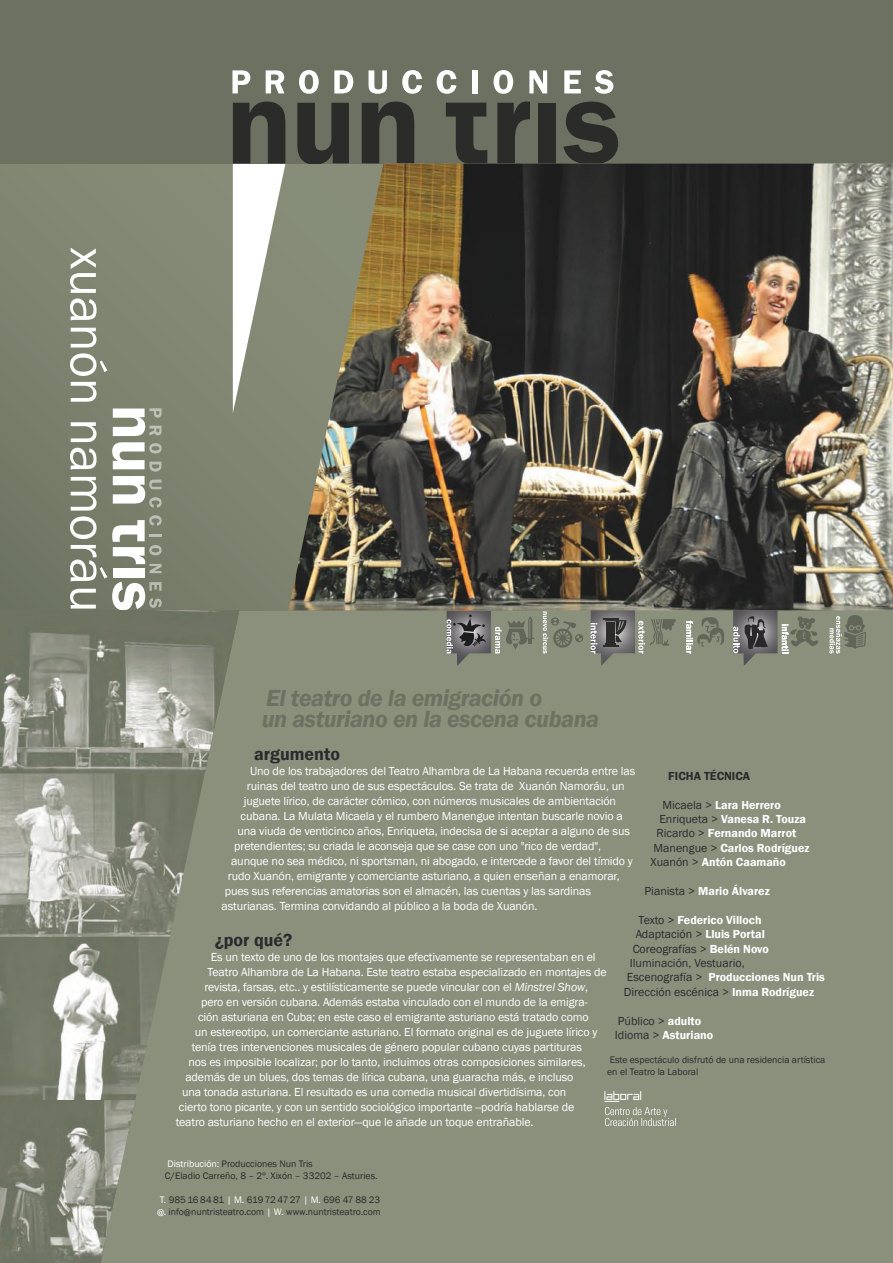
<style>
.page{position:relative;width:893px;height:1263px;background:#fff}
.page>*{position:absolute;margin:0;border:0;box-sizing:border-box;transform-origin:0 0}
.t1{font:51px "Franklin Gothic";color:#fff}
.t2{font:italic 600 24px/21px "Franklin Gothic";letter-spacing:-.02em;color:#6c7161}
.t3{font:600 18px "Franklin Gothic";color:#2a2b2e}
.t4{font:12px "Franklin Gothic";letter-spacing:-.01em;color:#fff}
.t5{font:600 12px "Franklin Gothic";color:#fff}
.t6{font:12px/14.4px "Franklin Gothic";color:#2a2b2e}
.t7{font:600 12px "Franklin Gothic";color:#2a2b2e}
.t8{font:9.75px/12px "Franklin Gothic";color:#2b2b2a}
.s1{font-style:italic}
.s2{color:#fff}
.s3{font-weight:400;color:#2a2b2e}
.s4{font-weight:600;color:#fff}
</style>
<div class="page">
<div style="left:0;top:163px;width:893px;height:1100px;background:#8a907c"></div>
<svg style="left:604px;top:1091px;width:72px;height:35px"></svg>
<div style="left:0;top:163px;width:527px;height:447px;background:#7e8470"></div>
<svg style="left:233px;top:163px;width:56px;height:249px;fill:#868d78"></svg>
<div style="left:0;top:0;width:893px;height:163px;background:#6c7161"></div>
<svg style="left:233px;top:102px;width:52px;height:61px"></svg>
<svg style="left:362px;top:102px;width:52px;height:61px"></svg>
<svg style="left:446px;top:103px;width:41px;height:60px"></svg>
<svg style="left:497px;top:101px;width:33px;height:62px"></svg>
<div style="left:538px;top:103px;width:18px;height:60px;background:#2b2b2a"></div>
<svg style="left:563px;top:102px;width:55px;height:61px"></svg>
<svg style="left:297px;top:103px;width:52px;height:60px"></svg>
<div style="left:113px;top:568px;width:32px;height:10px;background:#fff"></div>
<svg style="left:113px;top:408px;width:48px;height:28px"></svg>
<svg style="left:112px;top:442px;width:50px;height:65px"></svg>
<svg style="left:112px;top:515px;width:50px;height:58px"></svg>
<svg style="left:232px;top:70px;width:18px;height:23px"></svg>
<svg style="left:266px;top:70px;width:18px;height:23px"></svg>
<svg style="left:299px;top:70px;width:20px;height:24px"></svg>
<svg style="left:334px;top:70px;width:19px;height:23px"></svg>
<svg style="left:369px;top:70px;width:18px;height:24px"></svg>
<svg style="left:402px;top:70px;width:20px;height:24px"></svg>
<svg style="left:437px;top:70px;width:19px;height:24px"></svg>
<div style="left:472px;top:70px;width:6px;height:23px;background:#fff"></div>
<svg style="left:494px;top:70px;width:19px;height:24px"></svg>
<svg style="left:529px;top:70px;width:18px;height:23px"></svg>
<svg style="left:564px;top:70px;width:17px;height:23px"></svg>
<svg style="left:595px;top:70px;width:18px;height:24px"></svg>
<svg style="left:829px;top:615px;width:37px;height:38px"></svg>
<svg style="left:446px;top:610px;width:88px;height:56px"></svg>
<svg style="left:543px;top:611px;width:40px;height:42px"></svg>
<svg style="left:591px;top:610px;width:85px;height:56px"></svg>
<svg style="left:686px;top:617px;width:38px;height:36px"></svg>
<img style="left:0;top:1100px;width:135px;height:163px">
<svg style="left:0;top:582px;width:162px;height:28px"></svg>
<img style="left:0;top:610px;width:239px;height:163px">
<img style="left:288px;top:164px;width:605px;height:446px">
<svg style="left:733px;top:610px;width:85px;height:56px"></svg>
<img style="left:0;top:937px;width:170px;height:163px">
<img style="left:0;top:773px;width:205px;height:164px">
<h1 class="t1" style="left:119px;top:248px;width:366px;rotate:90deg">xuanón namoráu</h1>
<h2 class="t2" style="left:262px;top:687px;width:339px">El teatro de la emigración o<br>un asturiano en la escena cubana</h2>
<h3 class="t3" style="left:254px;top:743px;width:87px">argumento</h3>
<p class="t4" style="left:250px;top:763px;width:387px">Uno de los trabajadores del Teatro Alhambra de La Habana recuerda entre las</p>
<p class="t4" style="left:247px;top:778px;width:379px">ruinas del teatro uno de sus espectáculos. Se trata de Xuanón Namoráu, un</p>
<p class="t4" style="left:244px;top:793px;width:374px">juguete lírico, de carácter cómico, con números musicales de ambientación</p>
<p class="t4" style="left:241px;top:808px;width:384px">cubana. La Mulata Micaela y el rumbero Manengue intentan buscarle novio a</p>
<p class="t4" style="left:237px;top:823px;width:394px">una viuda de venticinco años, Enriqueta, indecisa de si aceptar a alguno de sus</p>
<p class="t4" style="left:234px;top:838px;width:368px">pretendientes; su criada le aconseja que se case con uno "rico de verdad",</p>
<p class="t4" style="left:231px;top:853px;width:403px">aunque no sea médico, ni sportsman, ni abogado, e intercede a favor del tímido y</p>
<p class="t4" style="left:228px;top:868px;width:393px">rudo Xuanón, emigrante y comerciante asturiano, a quien enseñan a enamorar,</p>
<p class="t4" style="left:225px;top:883px;width:368px">pues sus referencias amatorias son el almacén, las cuentas y las sardinas</p>
<p class="t4" style="left:222px;top:898px;width:317px">asturianas. Termina convidando al público a la boda de Xuanón.</p>
<h3 class="t3" style="left:215px;top:929px;width:79px">¿por qué?</h3>
<p class="t4" style="left:211px;top:949px;width:386px">Es un texto de uno de los montajes que efectivamente se representaban en el</p>
<p class="t4" style="left:208px;top:964px;width:401px">Teatro Alhambra de La Habana. Este teatro estaba especializado en montajes de</p>
<p class="t4" style="left:204px;top:979px;width:385px">revista, farsas, etc.. y estilísticamente se puede vincular con el <span class="s1">Minstrel Show</span>,</p>
<p class="t4" style="left:201px;top:994px;width:388px">pero en versión cubana. Además estaba vinculado con el mundo de la emigra-</p>
<p class="t4" style="left:198px;top:1009px;width:392px">ción asturiana en Cuba; en este caso el emigrante asturiano está tratado como</p>
<p class="t4" style="left:195px;top:1024px;width:404px">un estereotipo, un comerciante asturiano. El formato original es de juguete lírico y</p>
<p class="t4" style="left:192px;top:1039px;width:392px">tenía tres intervenciones musicales de género popular cubano cuyas partituras</p>
<p class="t4" style="left:189px;top:1054px;width:399px">nos es imposible localizar; por lo tanto, incluimos otras composiciones similares,</p>
<p class="t4" style="left:185px;top:1069px;width:390px">además de un blues, dos temas de lírica cubana, una guaracha más, e incluso</p>
<p class="t4" style="left:182px;top:1084px;width:386px">una tonada asturiana. El resultado es una comedia musical divertidísima, con</p>
<p class="t4" style="left:179px;top:1099px;width:397px">cierto tono picante, y con un sentido sociológico importante --podría hablarse de</p>
<p class="t4" style="left:176px;top:1114px;width:359px">teatro asturiano hecho en el exterior—que le añade un toque entrañable.</p>
<p class="t8" style="left:165px;top:1157px;width:214px"><span class="s2">Distribución:</span> Producciones Nun Tris<br>C/Eladio Carreño, 8 – 2º. Xixón – 33202 – Asturies.</p>
<p class="t8" style="left:157px;top:1193px;width:225px"><span class="s2">T.</span> 985 16 84 81 <span class="s2">| M.</span> 619 72 47 27 <span class="s2">| M.</span> 696 47 88 23 <span class="s2">@.</span> info@nuntristeatro.com <span class="s2">| W.</span> www.nuntristeatro.com</p>
<p class="t7" style="left:668px;top:768px;width:83px">FICHA TÉCNICA</p>
<p class="t5" style="left:662px;top:797px;width:120px"><span class="s3">Micaela &gt;</span> Lara Herrero</p>
<p class="t5" style="left:659px;top:811px;width:148px"><span class="s3">Enriqueta &gt;</span> Vanesa R. Touza</p>
<p class="t5" style="left:656px;top:826px;width:141px"><span class="s3">Ricardo &gt;</span> Fernando Marrot</p>
<p class="t5" style="left:653px;top:840px;width:158px"><span class="s3">Manengue &gt;</span> Carlos Rodríguez</p>
<p class="t5" style="left:650px;top:855px;width:137px"><span class="s3">Xuanón &gt;</span> Antón Caamaño</p>
<p class="t5" style="left:644px;top:883px;width:127px"><span class="s3">Pianista &gt;</span> Mario Álvarez</p>
<p class="t5" style="left:639px;top:912px;width:124px"><span class="s3">Texto &gt;</span> Federico Villoch</p>
<p class="t6" style="left:636px;top:927px;width:131px">Adaptación &gt; <span class="s4">Lluis Portal</span></p>
<p class="t6" style="left:633px;top:942px;width:138px">Coreografías &gt; <span class="s4">Belén Novo</span></p>
<p class="t6" style="left:630px;top:956px;width:117px">Iluminación, Vestuario,</p>
<p class="t5" style="left:627px;top:970px;width:200px"><span class="s3">Escenografía &gt;</span> Producciones Nun Tris</p>
<p class="t6" style="left:624px;top:985px;width:192px">Dirección escénica &gt; <span class="s4">Inma Rodríguez</span></p>
<p class="t6" style="left:615px;top:1014px;width:100px">Público &gt; <span class="s4">adulto<br></span>Idioma &gt; <span class="s4">Asturiano</span></p>
<p class="t8" style="left:607px;top:1054px;width:220px">Este espectáculo disfrutó de una residencia artística en el Teatro la Laboral</p>
</div>
